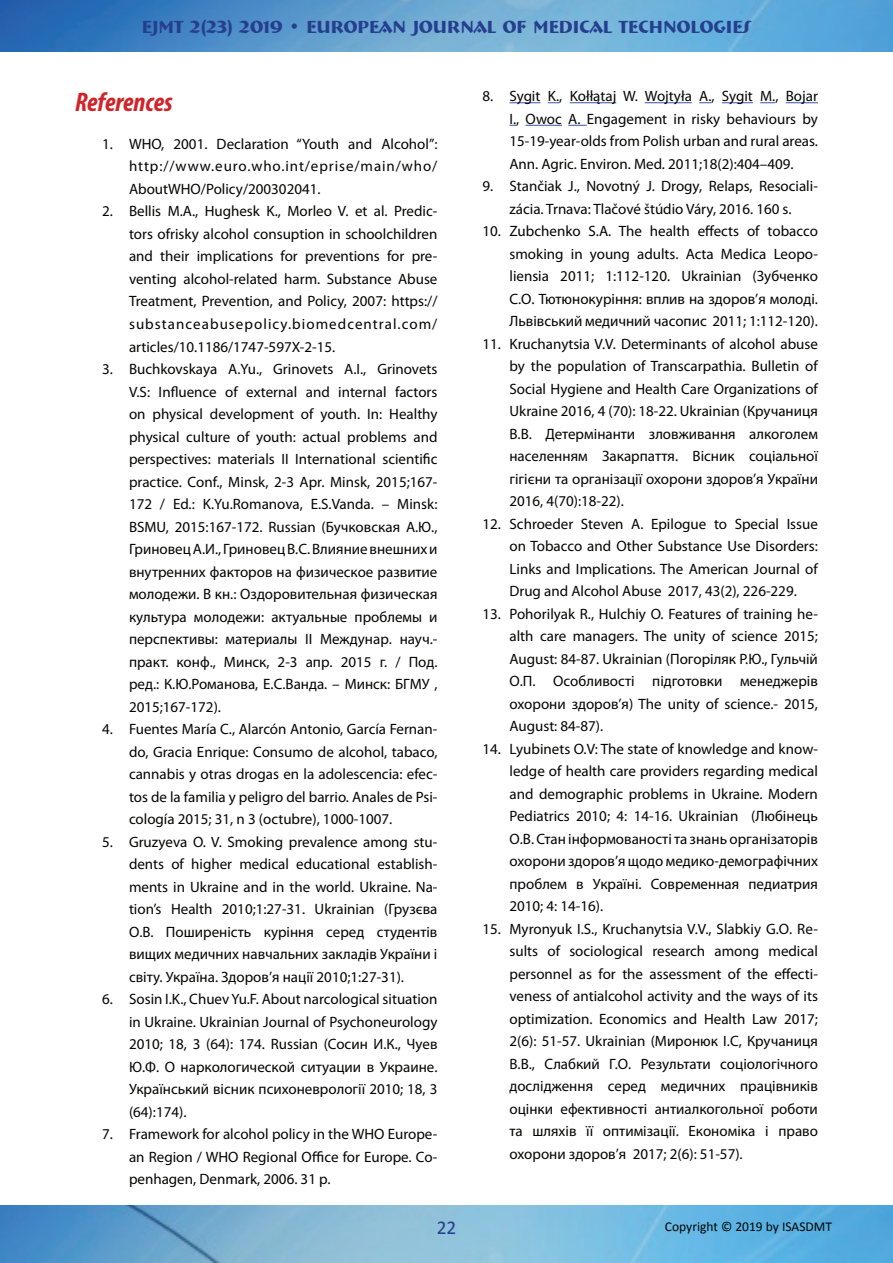
<style>
.page{position:relative;width:893px;height:1263px;background:#fff}
.page>*{position:absolute;margin:0;border:0;box-sizing:border-box;transform-origin:0 0}
.t1{font:italic 700 condensed 27px "Myriad Pro";color:#d1232a}
.t2{font:19.5px "Calibri";color:#253f8e}
.t3{font:700 18px "Bremen BT";color:#253f8e}
.t4{font:15px/22.5px "Myriad Pro";color:#040503;text-align:justify}
.t5{font:13.5px "Calibri";color:#040503}
</style>
<div class="page">
<img style="left:0;top:0;width:893px;height:52px">
<img style="left:0;top:1205px;width:893px;height:58px">
<hr style="left:509px;top:102px;width:31px;height:1px;background:#3853a3">
<hr style="left:570px;top:102px;width:46px;height:1px;background:#3853a3">
<hr style="left:645px;top:102px;width:47px;height:1px;background:#3853a3">
<svg style="left:699px;top:102px;width:12px;height:1px"></svg>
<hr style="left:722px;top:102px;width:31px;height:1px;background:#3853a3">
<svg style="left:760px;top:102px;width:15px;height:1px"></svg>
<hr style="left:786px;top:102px;width:32px;height:1px;background:#3853a3">
<hr style="left:526px;top:125px;width:36px;height:1px;background:#3853a3">
<svg style="left:568px;top:125px;width:19px;height:1px"></svg>
<p class="t3" style="left:142px;top:15px;width:611px">EJMT 2(23) 2019 • EUROPEAN JOURNAL OF MEDICAL TECHNOLOGIES</p>
<h1 class="t1" style="left:75px;top:86px;width:99px">References</h1>
<p class="t4" style="left:129px;top:132px;width:310px;text-indent:-27px">1. WHO, 2001. Declaration “Youth and Alcohol”: http://www.euro.who.int/eprise/main/who/ AboutWHO/Policy/200302041.</p>
<p class="t4" style="left:129px;top:200px;width:310px;text-indent:-27px">2. Bellis M.A., Hughesk K., Morleo V. et al. Predic&shy;tors ofrisky alcohol consuption in schoolchildren and their implications for preventions for pre&shy;venting alcohol-related harm. Substance Abuse Treatment, Prevention, and Policy, 2007: https:// substanceabusepolicy.biomedcentral.com/ articles/10.1186/1747-597X-2-15.</p>
<p class="t4" style="left:129px;top:357px;width:310px;text-indent:-27px">3. Buchkovskaya A.Yu., Grinovets A.I., Grinovets V.S: Influence of external and internal factors on physical development of youth. In: Healthy physical culture of youth: actual problems and perspectives: materials II International scientific practice. Conf., Minsk, 2-3 Apr. Minsk, 2015;167- 172 / Ed.: K.Yu.Romanova, E.S.Vanda. – Minsk:<br>BSMU, 2015:167-172. Russian (Бучковская А.Ю., Гриновец A.И., Гриновец В.С. Влияние внешних и внутренних факторов на физическое развитие молодежи. В кн.: Оздоровительная физическая культура молодежи: актуальные проблемы и перспективы: материалы ІІ Междунар. науч.- практ. конф., Минск, 2-3 апр. 2015 г. / Под. ред.: К.Ю.Романова, Е.С.Ванда. – Минск: БГМУ , 2015;167-172).</p>
<p class="t4" style="left:129px;top:717px;width:310px;text-indent:-27px">4. Fuentes María C., Alarcón Antonio, García Fernan&shy;do, Gracia Enrique: Consumo de alcohol, tabaco, cannabis y otras drogas en la adolescencia: efec&shy;tos de la familia y peligro del barrio. Anales de Psi&shy;cología 2015; 31, n 3 (octubre), 1000-1007.</p>
<p class="t4" style="left:129px;top:830px;width:310px;text-indent:-27px">5. Gruzyeva O. V. Smoking prevalence among stu&shy;dents of higher medical educational establish&shy;ments in Ukraine and in the world. Ukraine. Na&shy;tion’s Health 2010;1:27-31. Ukrainian (Грузєва О.В. Поширеність куріння серед студентів вищих медичних навчальних закладів України і світу. Україна. Здоров’я нації 2010;1:27-31).</p>
<p class="t4" style="left:129px;top:987px;width:310px;text-indent:-27px">6. Sosin I.K., Chuev Yu.F. About narcological situation in Ukraine. Ukrainian Journal of Psychoneurology 2010; 18, 3 (64): 174. Russian (Сосин И.К., Чуев Ю.Ф. О наркологической ситуации в Украине.<br>Український вісник психоневрології 2010; 18, 3 (64):174).</p>
<p class="t4" style="left:129px;top:1122px;width:310px;text-indent:-27px">7. Framework for alcohol policy in the WHO Europe&shy;an Region / WHO Regional Office for Europe. Co&shy;penhagen, Denmark, 2006. 31 p.</p>
<p class="t4" style="left:509px;top:85px;width:310px;text-indent:-27px">8. Sygit K., Kołłątaj W. Wojtyła A., Sygit M., Bojar I., Owoc A. Engagement in risky behaviours by 15-19-year-olds from Polish urban and rural areas.<br>Ann. Agric. Environ. Med. 2011;18(2):404–409.</p>
<p class="t4" style="left:482px;top:175px;width:337px;text-align:center">9. Stančiak J., Novotný J. Drogy, Relaps, Resociali&shy;zácia. Trnava: Tlačové štúdio Váry, 2016. 160 s.</p>
<p class="t4" style="left:509px;top:220px;width:310px;text-indent:-27px">10. Zubchenko S.A. The health effects of tobacco smoking in young adults. Acta Medica Leopo&shy;liensia 2011; 1:112-120. Ukrainian (Зубченко С.О. Тютюнокуріння: вплив на здоров’я молоді.<br>Львівський медичний часопис 2011; 1:112-120).</p>
<p class="t4" style="left:509px;top:332px;width:310px;text-indent:-27px">11. Kruchanytsia V.V. Determinants of alcohol abuse by the population of Transcarpathia. Bulletin of Social Hygiene and Health Care Organizations of Ukraine 2016, 4 (70): 18-22. Ukrainian (Кручаниця В.В. Детермінанти зловживання алкоголем населенням Закарпаття. Вісник соціальної гігієни та організації охорони здоров’я України 2016, 4(70):18-22).</p>
<p class="t4" style="left:509px;top:512px;width:310px;text-indent:-27px">12. Schroeder Steven A. Epilogue to Special Issue on Tobacco and Other Substance Use Disorders:<br>Links and Implications. The American Journal of Drug and Alcohol Abuse 2017, 43(2), 226-229.</p>
<p class="t4" style="left:509px;top:602px;width:310px;text-indent:-27px">13. Pohorilyak R., Hulchiy O. Features of training he&shy;alth care managers. The unity of science 2015; August: 84-87. Ukrainian (Погоріляк Р.Ю., Гульчій О.П. Особливості підготовки менеджерів охорони здоров’я) The unity of science.- 2015, August: 84-87).</p>
<p class="t4" style="left:509px;top:737px;width:310px;text-indent:-27px">14. Lyubinets O.V: The state of knowledge and know&shy;ledge of health care providers regarding medical and demographic problems in Ukraine. Modern Pediatrics 2010; 4: 14-16. Ukrainian (Любінець О.В. Стан інформованості та знань організаторів охорони здоров’я щодо медико-демографічних проблем в Україні. Современная педиатрия 2010; 4: 14-16).</p>
<p class="t4" style="left:509px;top:917px;width:310px;text-indent:-27px">15. Myronyuk І.S., Kruchanytsia V.V., Slabkiy G.О. Re&shy;sults of sociological research among medical personnel as for the assessment of the effecti&shy;veness of antialcohol activity and the ways of its optimization. Economics and Health Law 2017; 2(6): 51-57. Ukrainian (Миронюк І.С, Кручаниця В.В., Слабкий Г.О. Результати соціологічного дослідження серед медичних працівників оцінки ефективності антиалкогольної роботи та шляхів її оптимізації. Економіка і право охорони здоров’я 2017; 2(6): 51-57).</p>
<h2 class="t2" style="left:437px;top:1215px;width:21px">22</h2>
<p class="t5" style="left:665px;top:1218px;width:169px">Copyright © 2019 by ISASDMT</p>
</div>
